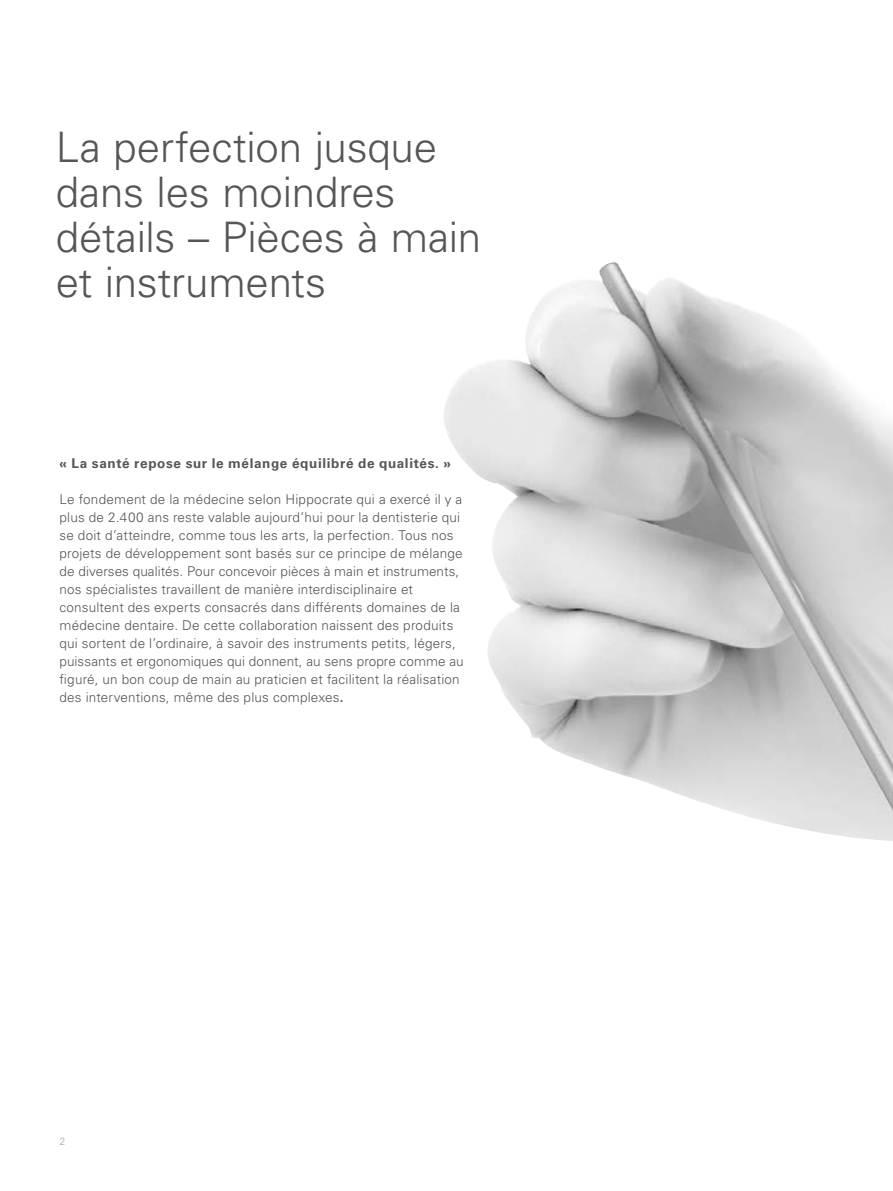
<style>
.page{position:relative;width:893px;height:1191px;background:#fff}
.page>*{position:absolute;margin:0;border:0;box-sizing:border-box;transform-origin:0 0}
.headline_28pt_-_de{font:300 42px "Univers LT Pro 45";letter-spacing:-.005em;color:#565656}
.EN_common_copy_text_9pt{font:300 13.5px "Univers LT Pro 45";letter-spacing:.015em;color:#565656}
.EN_common_copy_text_9pt-2{font:700 13.5px "Univers LT Pro 65";letter-spacing:.05em;color:#565656}
.headline_28pt_-_de-2{font:300 10.5px "Univers LT Pro 45";color:#a7a7a8}
.s1{font-family:"Univers LT Pro 65";font-weight:700}
</style>
<div class="page">
<img style="left:444px;top:262px;width:449px;height:579px">
<p class="headline_28pt_-_de" style="left:56px;top:120px;width:383px">La perfection jusque</p>
<p class="headline_28pt_-_de" style="left:56px;top:165px;width:341px">dans les moindres</p>
<p class="headline_28pt_-_de" style="left:56px;top:210px;width:427px">détails – Pièces à main</p>
<p class="headline_28pt_-_de" style="left:56px;top:255px;width:272px">et instruments</p>
<p class="EN_common_copy_text_9pt-2" style="left:60px;top:454px;width:393px">« La santé repose sur le mélange équilibré de qualités. »</p>
<p class="EN_common_copy_text_9pt" style="left:60px;top:490px;width:404px">Le fondement de la médecine selon Hippocrate qui a exercé il y a</p>
<p class="EN_common_copy_text_9pt" style="left:60px;top:508px;width:402px">plus de 2.400 ans reste valable aujourd’hui pour la dentisterie qui</p>
<p class="EN_common_copy_text_9pt" style="left:60px;top:526px;width:395px">se doit d’atteindre, comme tous les arts, la perfection. Tous nos</p>
<p class="EN_common_copy_text_9pt" style="left:60px;top:544px;width:405px">projets de développement sont basés sur ce principe de mélange</p>
<p class="EN_common_copy_text_9pt" style="left:60px;top:562px;width:401px">de diverses qualités. Pour concevoir pièces à main et instruments,</p>
<p class="EN_common_copy_text_9pt" style="left:60px;top:580px;width:355px">nos spécialistes travaillent de manière interdisciplinaire et</p>
<p class="EN_common_copy_text_9pt" style="left:60px;top:598px;width:402px">consultent des experts consacrés dans différents domaines de la</p>
<p class="EN_common_copy_text_9pt" style="left:60px;top:616px;width:395px">médecine dentaire. De cette collaboration naissent des produits</p>
<p class="EN_common_copy_text_9pt" style="left:60px;top:634px;width:398px">qui sortent de l’ordinaire, à savoir des instruments petits, légers,</p>
<p class="EN_common_copy_text_9pt" style="left:60px;top:652px;width:406px">puissants et ergonomiques qui donnent, au sens propre comme au</p>
<p class="EN_common_copy_text_9pt" style="left:60px;top:670px;width:402px">figuré, un bon coup de main au praticien et facilitent la réalisation</p>
<p class="EN_common_copy_text_9pt" style="left:60px;top:688px;width:286px">des interventions, même des plus complexes<span class="s1">.</span></p>
<p class="headline_28pt_-_de-2" style="left:60px;top:1134px;width:7px">2</p>
</div>
